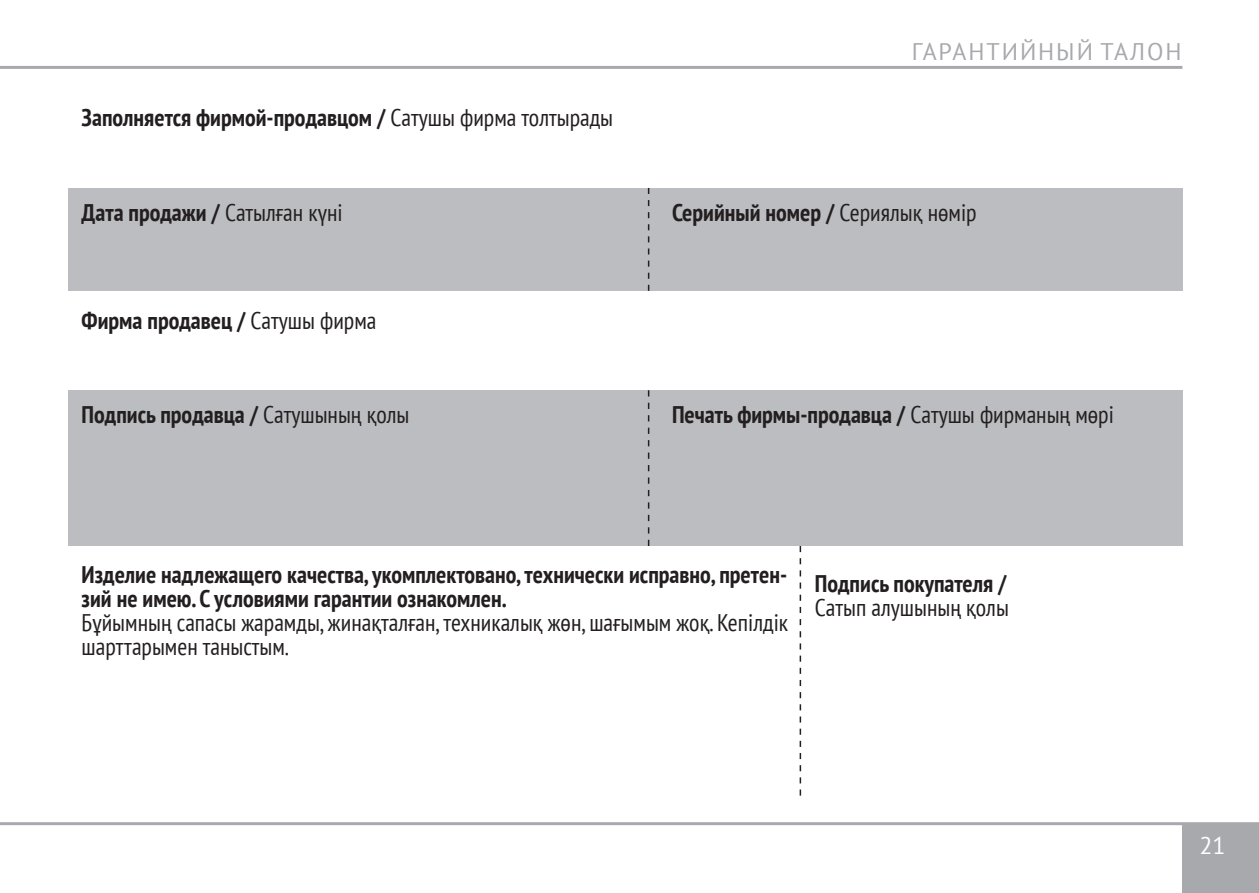
<style>
.page{position:relative;width:1259px;height:893px;background:#fff}
.page>*{position:absolute;margin:0;border:0;box-sizing:border-box;transform-origin:0 0}
.t1{font:700 condensed 24px/24px "PT Sans";color:#231f20}
.t2{font:condensed 24px/24px "PT Sans";color:#231f20}
.t3{font:24px "PT Sans";letter-spacing:.08em;color:#a8a9ad}
.t4{font:24px "PT Sans";color:#fff}
.s1{font-weight:400}
</style>
<div class="page">
<div style="left:1182px;top:824px;width:77px;height:69px;background:#a8a9ad"></div>
<hr style="left:0;top:66px;width:1182px;height:3px;background:#a8a9ad">
<hr style="left:0;top:822px;width:1259px;height:3px;background:#a8a9ad">
<div style="left:68px;top:188px;width:1114px;height:103px;background:#bcbdc0"></div>
<div style="left:68px;top:390px;width:1114px;height:156px;background:#bcbdc0"></div>
<svg style="left:648px;top:188px;width:1px;height:103px"></svg>
<svg style="left:648px;top:390px;width:1px;height:156px"></svg>
<svg style="left:799px;top:546px;width:2px;height:250px"></svg>
<p class="t1" style="left:82px;top:106px;width:533px">Заполняется фирмой-продавцом / <span class="s1">Сатушы фирма толтырады</span></p>
<p class="t1" style="left:82px;top:200px;width:262px">Дата продажи / <span class="s1">Сатылған күні</span></p>
<p class="t1" style="left:82px;top:308px;width:296px">Фирма продавец / <span class="s1">Сатушы фирма</span></p>
<p class="t1" style="left:82px;top:402px;width:329px">Подпись продавца / <span class="s1">Сатушының қолы</span></p>
<p class="t3" style="left:911px;top:36px;width:271px">ГАРАНТИЙНЫЙ ТАЛОН</p>
<p class="t1" style="left:672px;top:200px;width:306px">Серийный номер / <span class="s1">Сериялық нѳмiр</span></p>
<p class="t1" style="left:672px;top:402px;width:443px">Печать фирмы-продавца / <span class="s1">Сатушы фирманың мѳрi</span></p>
<p class="t1" style="left:82px;top:562px;width:707px">Изделие надлежащего качества, укомплектовано, технически исправно, претен&shy;зий не имею. С условиями гарантии ознакомлен.</p>
<p class="t2" style="left:82px;top:610px;width:708px">Бұйымның сапасы жарамды, жинақталған, техникалық жѳн, шағымым жоқ. Кепiлдiк шарттарымен таныстым.</p>
<p class="t1" style="left:815px;top:571px;width:195px">Подпись покупателя /<br><span class="s1">Сатып алушының қолы</span></p>
<p class="t4" style="left:1199px;top:831px;width:28px">21</p>
</div>
